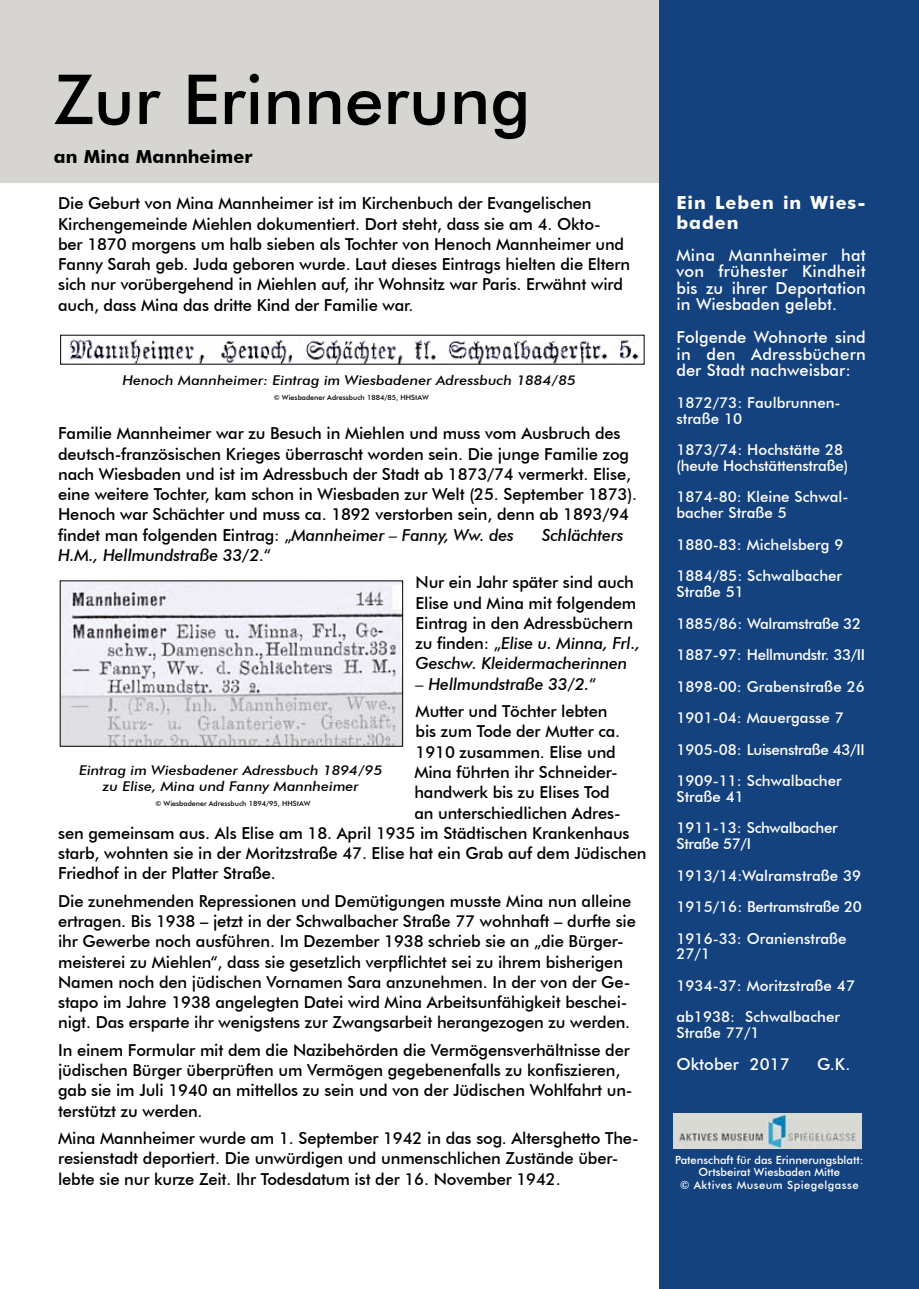
<style>
.page{position:relative;width:919px;height:1289px;background:#fff}
.page>*{position:absolute;margin:0;border:0;box-sizing:border-box;transform-origin:0 0}
.t1{font:500 69px "Futura BT";color:#000}
.t2{font:700 18px/19.2px "Futura BT";letter-spacing:.05em;color:#fff}
.t3{font:700 18px "Futura BT";color:#000}
.t4{font:500 16.5px/20.2px "Futura BT";letter-spacing:-.01em;color:#000}
.t5{font:500 16.5px/16.5px "Futura BT";color:#fff;text-align:justify}
.t6{font:italic 500 16.5px "Futura BT";letter-spacing:-.01em;color:#000}
.t7{font:500 15px/31.5px "Futura BT";color:#fff}
.t8{font:500 15px/31.5px "Futura BT";letter-spacing:-.025em;color:#fff}
.t9{font:italic 500 13.5px/15.3px "Futura BT";color:#000;text-align:center;scale:1.1 1}
.t10{font:500 11.25px/11.2px "Futura BT";color:#fff;text-align:center}
.t11{font:500 11.25px "Futura BT";letter-spacing:.04em;color:#fff}
.t12{font:500 7.2px "Futura BT";color:#000}
.s1{font-style:italic}
.s2{font-style:normal}
</style>
<div class="page">
<div style="left:0;top:0;width:676px;height:183px;background:#d6d5d2"></div>
<div style="left:659px;top:0;width:259px;height:1288px;background:#14427f"></div>
<img style="left:673px;top:1113px;width:188px;height:35px">
<img style="left:62px;top:582px;width:339px;height:162px">
<img style="left:69px;top:338px;width:570px;height:24px">
<h1 class="t1" style="left:54px;top:58px;width:478px">Zur Erinnerung</h1>
<p class="t3" style="left:54px;top:145px;width:200px">an Mina Mannheimer</p>
<p class="t4" style="left:58px;top:193px;width:573px">Die Geburt von Mina Mannheimer ist im Kirchenbuch der Evangelischen Kirchengemeinde Miehlen dokumentiert. Dort steht, dass sie am 4. Okto-<br>ber 1870 morgens um halb sieben als Tochter von Henoch Mannheimer und Fanny Sarah geb. Juda geboren wurde. Laut dieses Eintrags hielten die Eltern sich nur vorübergehend in Miehlen auf, ihr Wohnsitz war Paris. Erwähnt wird auch, dass Mina das dritte Kind der Familie war.</p>
<p class="t9" style="left:122px;top:372px;width:413px">Henoch Mannheimer: Eintrag im Wiesbadener Adressbuch 1884/85</p>
<p class="t12" style="left:274px;top:393px;width:156px">© Wiesbadener Adressbuch 1884/85, HHStAW</p>
<p class="t4" style="left:58px;top:423px;width:580px">Familie Mannheimer war zu Besuch in Miehlen und muss vom Ausbruch des deutsch-französischen Krieges überrascht worden sein. Die junge Familie zog nach Wiesbaden und ist im Adressbuch der Stadt ab 1873/74 vermerkt. Elise, eine weitere Tochter, kam schon in Wiesbaden zur Welt (25. September 1873).<br>Henoch war Schächter und muss ca. 1892 verstorben sein, denn ab 1893/94 findet man folgenden Eintrag: „<span class="s1">Mannheimer – Fanny, Ww. des</span></p>
<p class="t6" style="left:542px;top:525px;width:83px">Schlächters</p>
<p class="t6" style="left:58px;top:545px;width:214px">H.M., Hellmundstraße 33/2<span class="s2">.“</span></p>
<p class="t4" style="left:415px;top:572px;width:226px">Nur ein Jahr später sind auch<br>Elise und Mina mit folgendem<br>Eintrag in den Adressbüchern zu finden: „<span class="s1">Elise u. Minna, Frl.,<br>Geschw. Kleidermacherinnen</span></p>
<p class="t4" style="left:415px;top:670px;width:193px;line-height:27.5px"><span class="s1">– Hellmundstraße 33/2.</span>“<br>Mutter und Töchter lebten</p>
<p class="t4" style="left:415px;top:721px;width:206px">bis zum Tode der Mutter ca.</p>
<p class="t4" style="left:415px;top:741px;width:202px">1910 zusammen. Elise und</p>
<p class="t4" style="left:414px;top:762px;width:205px">Mina führten ihr Schneider-</p>
<p class="t4" style="left:414px;top:782px;width:197px">handwerk bis zu Elises Tod</p>
<p class="t4" style="left:414px;top:802px;width:208px">an unterschiedlichen Adres-</p>
<p class="t4" style="left:58px;top:822px;width:573px">sen gemeinsam aus. Als Elise am 18. April 1935 im Städtischen Krankenhaus</p>
<p class="t4" style="left:58px;top:843px;width:589px">starb, wohnten sie in der Moritzstraße 47. Elise hat ein Grab auf dem Jüdischen</p>
<p class="t4" style="left:58px;top:863px;width:219px">Friedhof in der Platter Straße.</p>
<p class="t4" style="left:58px;top:890px;width:579px">Die zunehmenden Repressionen und Demütigungen musste Mina nun alleine ertragen. Bis 1938 – jetzt in der Schwalbacher Straße 77 wohnhaft – durfte sie ihr Gewerbe noch ausführen. Im Dezember 1938 schrieb sie an „die Bürger&shy;meisterei zu Miehlen“, dass sie gesetzlich verpflichtet sei zu ihrem bisherigen Namen noch den jüdischen Vornamen Sara anzunehmen. In der von der Ge&shy;stapo im Jahre 1938 angelegten Datei wird Mina Arbeitsunfähigkeit beschei&shy;nigt. Das ersparte ihr wenigstens zur Zwangsarbeit herangezogen zu werden.</p>
<p class="t4" style="left:58px;top:1039px;width:576px">In einem Formular mit dem die Nazibehörden die Vermögensverhältnisse der jüdischen Bürger überprüften um Vermögen gegebenenfalls zu konfiszieren, gab sie im Juli 1940 an mittellos zu sein und von der Jüdischen Wohlfahrt un&shy;terstützt zu werden.</p>
<p class="t4" style="left:58px;top:1127px;width:582px">Mina Mannheimer wurde am 1. September 1942 in das sog. Altersghetto The&shy;resienstadt deportiert. Die unwürdigen und unmenschlichen Zustände über&shy;lebte sie nur kurze Zeit. Ihr Todesdatum ist der 16. November 1942.</p>
<p class="t9" style="left:79px;top:762px;width:277px">Eintrag im Wiesbadener Adressbuch 1894/95 zu Elise, Mina und Fanny Mannheimer</p>
<p class="t12" style="left:155px;top:798px;width:156px">© Wiesbadener Adressbuch 1894/95, HHStAW</p>
<p class="t2" style="left:676px;top:193px;width:191px">Ein Leben in Wies&shy;baden</p>
<p class="t5" style="left:676px;top:246px;width:191px">Mina Mannheimer hat von frühester Kindheit bis zu ihrer Deportation in Wiesbaden gelebt.</p>
<p class="t5" style="left:676px;top:329px;width:191px">Folgende Wohnorte sind in den Adressbüchern der Stadt nachweisbar:</p>
<p class="t7" style="left:676px;top:394px;width:166px;line-height:15.8px">1872/73: Faulbrunnen&shy;straße 10</p>
<p class="t7" style="left:676px;top:442px;width:173px;line-height:15.8px">1873/74: Hochstätte 28 (heute Hochstättenstraße)</p>
<p class="t7" style="left:676px;top:489px;width:173px;line-height:15.8px">1874-80: Kleine Schwal&shy;bacher Straße 5</p>
<p class="t7" style="left:676px;top:528px;width:168px">1880-83: Michelsberg 9<br>1884/85: Schwalbacher</p>
<p class="t7" style="left:676px;top:576px;width:190px">Straße 51<br>1885/86: Walramstraße 32<br>1887-97: Hellmundstr. 33/II<br>1898-00: Grabenstraße 26<br>1901-04: Mauergasse 7<br>1905-08: Luisenstraße 43/II<br>1909-11: Schwalbacher</p>
<p class="t8" style="left:676px;top:780px;width:162px">Straße 41<br>1911-13: Schwalbacher</p>
<p class="t7" style="left:676px;top:828px;width:187px">Straße 57/I<br>1913/14:Walramstraße 39<br>1915/16: Bertramstraße 20<br>1916-33: Oranienstraße</p>
<p class="t7" style="left:676px;top:938px;width:180px">27/1<br>1934-37: Moritzstraße 47 ab1938: Schwalbacher</p>
<p class="t7" style="left:676px;top:1017px;width:85px">Straße 77/1</p>
<p class="t5" style="left:676px;top:1055px;width:115px">Oktober 2017</p>
<p class="t5" style="left:817px;top:1055px;width:35px">G.K.</p>
<p class="t10" style="left:675px;top:1154px;width:190px">Patenschaft für das Erinnerungsblatt:<br>Ortsbeirat Wiesbaden Mitte</p>
<p class="t11" style="left:680px;top:1178px;width:180px">© Aktives Museum Spiegelgasse</p>
</div>
